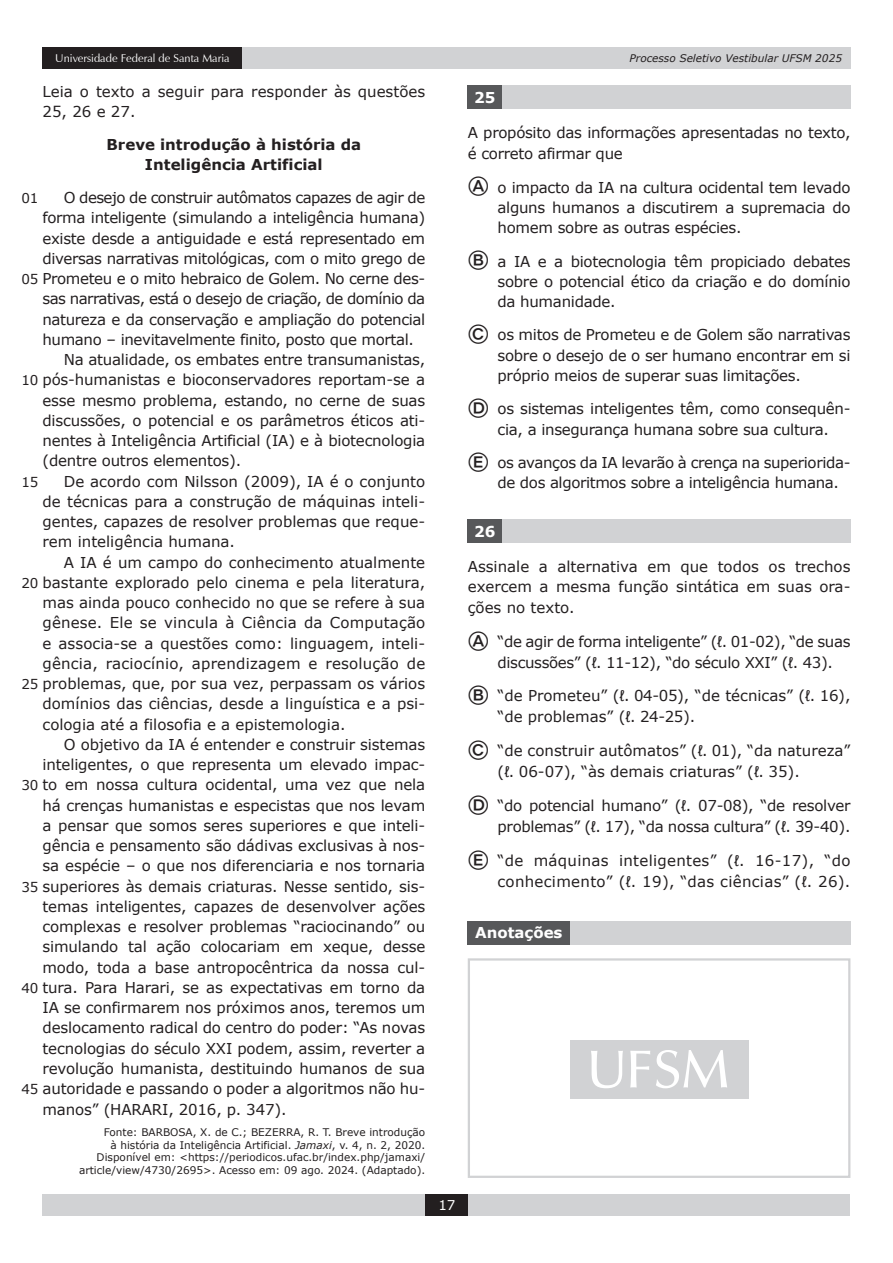
<style>
.page{position:relative;width:893px;height:1263px;background:#fff}
.page>*{position:absolute;margin:0;border:0;box-sizing:border-box;transform-origin:0 0}
.t1{font:15px/20.4px "Verdana";letter-spacing:-.01em;color:#231f20}
.t2{font:15px/21px "Verdana";letter-spacing:.02em;color:#231f20;text-align:right}
.t3{font:700 15px/20.2px "Verdana";color:#231f20;text-align:center}
.t4{font:15px "Verdana";letter-spacing:-.035em;color:#231f20}
.t5{font:15px "Verdana";letter-spacing:-.04em;color:#231f20}
.t6{font:15px "Verdana";letter-spacing:.015em;color:#231f20}
.t7{font:15px "Verdana";letter-spacing:.01em;color:#231f20}
.t8{font:700 15px "Verdana";color:#fff}
.t9{font:13.5px "Verdana";letter-spacing:-.03em;color:#231f20}
.t10{font:13.5px "Verdana";color:#fff}
.t11{font:11.25px "Zapf Humanist 601 BT";color:#fff}
.t12{font:10.5px/12.6px "Verdana";color:#231f20;text-align:right}
.t13{font:italic 10.5px "Verdana";color:#231f20}
.s1{font-style:italic}
.s2{font-family:"Bundesbahn Pi Three";font-size:22.5px}
</style>
<div class="page">
<div style="left:234px;top:47px;width:616px;height:22px;background:#d1d2d4"></div>
<div style="left:43px;top:1194px;width:807px;height:22px;background:#d1d2d4"></div>
<div style="left:425px;top:1194px;width:43px;height:22px;background:#231f20"></div>
<div style="left:43px;top:47px;width:199px;height:22px;background:#231f20"></div>
<div style="left:468px;top:85px;width:34px;height:24px;background:#57585a"></div>
<div style="left:502px;top:85px;width:348px;height:24px;background:#d1d2d4"></div>
<div style="left:468px;top:519px;width:34px;height:24px;background:#57585a"></div>
<div style="left:502px;top:519px;width:348px;height:24px;background:#d1d2d4"></div>
<div style="left:570px;top:1040px;width:178px;height:58px;background:#d1d2d4"></div>
<svg style="left:591px;top:1050px;width:136px;height:38px"></svg>
<div style="left:468px;top:958px;width:382px;height:220px;border:2px solid #d1d2d4"></div>
<div style="left:468px;top:921px;width:102px;height:23px;background:#57585a"></div>
<div style="left:570px;top:921px;width:280px;height:23px;background:#d1d2d4"></div>
<p class="t11" style="left:55px;top:51px;width:176px">Universidade Federal de Santa Maria</p>
<p class="t13" style="left:630px;top:51px;width:214px">Processo Seletivo Vestibular UFSM 2025</p>
<p class="t1" style="left:43px;top:81px;width:384px">Leia o texto a seguir para responder às questões<br>25, 26 e 27.</p>
<p class="t3" style="left:106px;top:134px;width:256px">Breve introdução à história da<br>Inteligência Artificial</p>
<p class="t5" style="left:64px;top:187px;width:363px">O desejo de construir autômatos capazes de agir de</p>
<p class="t1" style="left:43px;top:207px;width:384px">forma inteligente (simulando a inteligência humana)</p>
<p class="t1" style="left:43px;top:228px;width:384px">existe desde a antiguidade e está representado em</p>
<p class="t1" style="left:43px;top:248px;width:384px">diversas narrativas mitológicas, com o mito grego de</p>
<p class="t1" style="left:43px;top:268px;width:384px">Prometeu e o mito hebraico de Golem. No cerne des-</p>
<p class="t4" style="left:43px;top:288px;width:384px">sas narrativas, está o desejo de criação, de domínio da</p>
<p class="t1" style="left:43px;top:309px;width:384px">natureza e da conservação e ampliação do potencial</p>
<p class="t1" style="left:43px;top:329px;width:373px">humano – inevitavelmente finito, posto que mortal.</p>
<p class="t1" style="left:64px;top:349px;width:363px">Na atualidade, os embates entre transumanistas,</p>
<p class="t1" style="left:43px;top:369px;width:384px">pós-humanistas e bioconservadores reportam-se a</p>
<p class="t1" style="left:43px;top:390px;width:384px">esse mesmo problema, estando, no cerne de suas</p>
<p class="t1" style="left:43px;top:410px;width:384px">discussões, o potencial e os parâmetros éticos ati-</p>
<p class="t1" style="left:43px;top:430px;width:384px">nentes à Inteligência Artificial (IA) e à biotecnologia</p>
<p class="t1" style="left:43px;top:450px;width:200px">(dentre outros elementos).</p>
<p class="t1" style="left:64px;top:471px;width:363px">De acordo com Nilsson (2009), IA é o conjunto</p>
<p class="t1" style="left:43px;top:491px;width:384px">de técnicas para a construção de máquinas inteli-</p>
<p class="t1" style="left:43px;top:511px;width:384px">gentes, capazes de resolver problemas que reque-</p>
<p class="t1" style="left:43px;top:531px;width:194px">rem inteligência humana.</p>
<p class="t1" style="left:64px;top:552px;width:363px">A IA é um campo do conhecimento atualmente</p>
<p class="t1" style="left:43px;top:572px;width:384px">bastante explorado pelo cinema e pela literatura,</p>
<p class="t1" style="left:43px;top:592px;width:384px">mas ainda pouco conhecido no que se refere à sua</p>
<p class="t7" style="left:43px;top:612px;width:384px">gênese. Ele se vincula à Ciência da Computação</p>
<p class="t1" style="left:43px;top:633px;width:384px">e associa-se a questões como: linguagem, inteli-</p>
<p class="t6" style="left:43px;top:653px;width:384px">gência, raciocínio, aprendizagem e resolução de</p>
<p class="t1" style="left:43px;top:673px;width:384px">problemas, que, por sua vez, perpassam os vários</p>
<p class="t1" style="left:43px;top:693px;width:384px">domínios das ciências, desde a linguística e a psi-</p>
<p class="t1" style="left:43px;top:714px;width:304px">cologia até a filosofia e a epistemologia.</p>
<p class="t1" style="left:64px;top:734px;width:363px">O objetivo da IA é entender e construir sistemas</p>
<p class="t1" style="left:43px;top:754px;width:384px">inteligentes, o que representa um elevado impac-</p>
<p class="t1" style="left:43px;top:774px;width:384px">to em nossa cultura ocidental, uma vez que nela</p>
<p class="t1" style="left:43px;top:795px;width:384px">há crenças humanistas e especistas que nos levam</p>
<p class="t1" style="left:43px;top:815px;width:384px">a pensar que somos seres superiores e que inteli-</p>
<p class="t1" style="left:43px;top:835px;width:384px">gência e pensamento são dádivas exclusivas à nos-</p>
<p class="t1" style="left:43px;top:855px;width:384px">sa espécie – o que nos diferenciaria e nos tornaria</p>
<p class="t1" style="left:43px;top:876px;width:384px">superiores às demais criaturas. Nesse sentido, sis-</p>
<p class="t1" style="left:43px;top:896px;width:384px">temas inteligentes, capazes de desenvolver ações</p>
<p class="t1" style="left:43px;top:916px;width:384px">complexas e resolver problemas “raciocinando” ou</p>
<p class="t1" style="left:43px;top:936px;width:384px">simulando tal ação colocariam em xeque, desse</p>
<p class="t1" style="left:43px;top:957px;width:384px">modo, toda a base antropocêntrica da nossa cul-</p>
<p class="t1" style="left:43px;top:977px;width:384px">tura. Para Harari, se as expectativas em torno da</p>
<p class="t1" style="left:43px;top:997px;width:384px">IA se confirmarem nos próximos anos, teremos um</p>
<p class="t1" style="left:43px;top:1017px;width:384px">deslocamento radical do centro do poder: “As novas</p>
<p class="t1" style="left:43px;top:1038px;width:384px">tecnologias do século XXI podem, assim, reverter a</p>
<p class="t1" style="left:43px;top:1058px;width:384px">revolução humanista, destituindo humanos de sua</p>
<p class="t1" style="left:43px;top:1078px;width:384px">autoridade e passando o poder a algoritmos não hu-</p>
<p class="t1" style="left:43px;top:1099px;width:246px">manos” (HARARI, 2016, p. 347).</p>
<p class="t12" style="left:79px;top:1126px;width:348px">Fonte: BARBOSA, X. de C.; BEZERRA, R. T. Breve introdução<br>à história da Inteligência Artificial. <span class="s1">Jamaxi</span>, v. 4, n. 2, 2020.<br>Disponível em: &lt;https://periodicos.ufac.br/index.php/jamaxi/ article/view/4730/2695&gt;. Acesso em: 09 ago. 2024. (Adaptado).</p>
<p class="t8" style="left:474px;top:87px;width:23px">25</p>
<p class="t1" style="left:468px;top:122px;width:384px;line-height:21px">A propósito das informações apresentadas no texto, é correto afirmar que</p>
<p class="t1" style="left:497px;top:177px;width:354px;text-align:justify;text-indent:-30px"><span class="s2">A</span> o impacto da IA na cultura ocidental tem levado alguns humanos a discutirem a supremacia do homem sobre as outras espécies.</p>
<p class="t1" style="left:497px;top:251px;width:354px;text-align:justify;text-indent:-30px"><span class="s2">B</span> a IA e a biotecnologia têm propiciado debates sobre o potencial ético da criação e do domínio da humanidade.</p>
<p class="t1" style="left:497px;top:325px;width:355px;text-align:justify;text-indent:-30px"><span class="s2">C</span> os mitos de Prometeu e de Golem são narrativas sobre o desejo de o ser humano encontrar em si próprio meios de superar suas limitações.</p>
<p class="t1" style="left:468px;top:399px;width:384px;text-align:center"><span class="s2">D</span> os sistemas inteligentes têm, como consequên&shy;cia, a insegurança humana sobre sua cultura.</p>
<p class="t1" style="left:497px;top:452px;width:354px;text-indent:-30px"><span class="s2">E</span> os avanços da IA levarão à crença na superiorida&shy;de dos algoritmos sobre a inteligência humana.</p>
<p class="t8" style="left:474px;top:521px;width:23px">26</p>
<p class="t1" style="left:468px;top:556px;width:384px;text-align:justify">Assinale a alternativa em que todos os trechos exercem a mesma função sintática em suas ora&shy;ções no texto.</p>
<p class="t1" style="left:497px;top:630px;width:354px;line-height:21px;text-indent:-30px"><span class="s2">A</span> “de agir de forma inteligente” (ℓ. 01-02), “de suas discussões” (ℓ. 11-12), “do século XXI” (ℓ. 43).</p>
<p class="t1" style="left:497px;top:685px;width:354px;line-height:21px;text-indent:-30px"><span class="s2">B</span> “de Prometeu” (ℓ. 04-05), “de técnicas” (ℓ. 16), “de problemas” (ℓ. 24-25).</p>
<p class="t1" style="left:497px;top:740px;width:354px;line-height:21px;text-indent:-30px"><span class="s2">C</span> “de construir autômatos” (ℓ. 01), “da natureza” (ℓ. 06-07), “às demais criaturas” (ℓ. 35).</p>
<p class="t1" style="left:468px;top:795px;width:384px;line-height:21px;text-align:right"><span class="s2">D</span> “do potencial humano” (ℓ. 07-08), “de resolver problemas” (ℓ. 17), “da nossa cultura” (ℓ. 39-40).</p>
<p class="t2" style="left:468px;top:849px;width:384px"><span class="s2">E</span> “de máquinas inteligentes” (ℓ. 16-17), “do conhecimento” (ℓ. 19), “das ciências” (ℓ. 26).</p>
<p class="t9" style="left:22px;top:189px;width:18px">01</p>
<p class="t9" style="left:22px;top:270px;width:18px">05</p>
<p class="t9" style="left:22px;top:371px;width:18px">10</p>
<p class="t9" style="left:22px;top:472px;width:18px">15</p>
<p class="t9" style="left:22px;top:574px;width:18px">20</p>
<p class="t9" style="left:22px;top:675px;width:18px">25</p>
<p class="t9" style="left:22px;top:776px;width:18px">30</p>
<p class="t9" style="left:22px;top:877px;width:18px">35</p>
<p class="t8" style="left:475px;top:922px;width:89px">Anotações</p>
<p class="t9" style="left:22px;top:979px;width:18px">40</p>
<p class="t9" style="left:22px;top:1080px;width:18px">45</p>
<p class="t10" style="left:438px;top:1196px;width:19px">17</p>
</div>
